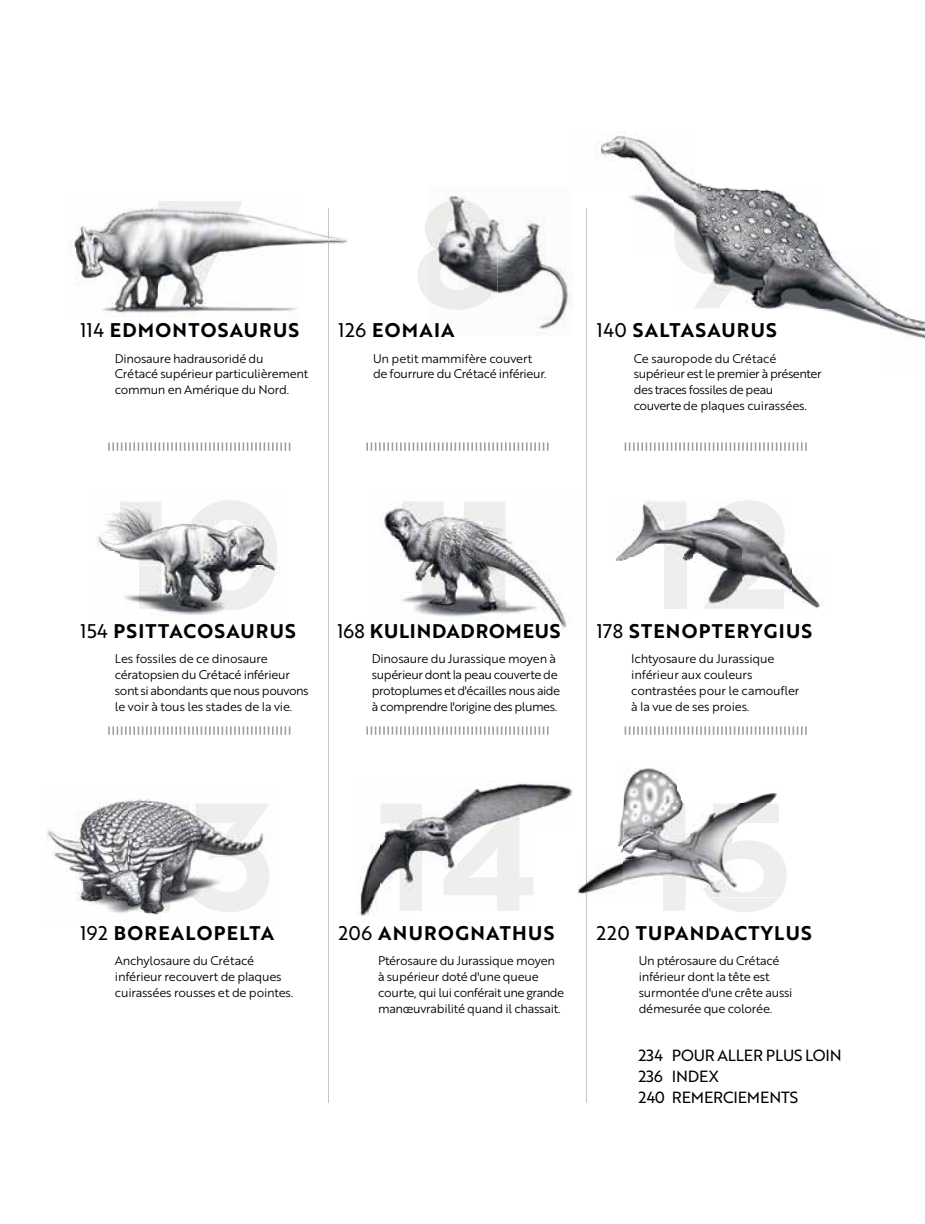
<style>
.page{position:relative;width:925px;height:1224px;background:#fff}
.page>*{position:absolute;margin:0;border:0;box-sizing:border-box;transform-origin:0 0}
.t1{font:19.25px "Brother 1816 Bold";letter-spacing:.065em;color:#000}
.t2{font:19.25px "Brother 1816 Bold";letter-spacing:.04em;color:#000}
.t3{font:15.75px/21px "Brother 1816 Regular";letter-spacing:-.01em;color:#000}
.t4{font:12.25px/15.8px "Brother 1816 Book";letter-spacing:-.025em;color:#000}
.s1{font-family:"Brother 1816 Regular"}
</style>
<div class="page">
<hr style="left:586px;top:208px;width:1px;height:894px;background:#c6c6c6">
<hr style="left:328px;top:208px;width:1px;height:894px;background:#c6c6c6">
<img style="left:461px;top:780px;width:109px;height:31px">
<img style="left:360px;top:846px;width:49px;height:70px">
<img style="left:380px;top:801px;width:153px;height:109px">
<img style="left:446px;top:195px;width:100px;height:41px">
<img style="left:497px;top:236px;width:70px;height:49px">
<img style="left:452px;top:285px;width:119px;height:44px">
<img style="left:428px;top:200px;width:69px;height:109px">
<svg style="left:108px;top:726px;width:182px;height:8px"></svg>
<svg style="left:366px;top:726px;width:182px;height:8px"></svg>
<svg style="left:624px;top:726px;width:182px;height:8px"></svg>
<svg style="left:108px;top:442px;width:182px;height:9px"></svg>
<svg style="left:366px;top:442px;width:182px;height:9px"></svg>
<svg style="left:624px;top:442px;width:182px;height:9px"></svg>
<img style="left:616px;top:504px;width:29px;height:57px">
<img style="left:771px;top:566px;width:51px;height:43px">
<img style="left:654px;top:500px;width:136px;height:108px">
<img style="left:645px;top:501px;width:41px;height:53px">
<img style="left:706px;top:500px;width:36px;height:38px">
<img style="left:742px;top:500px;width:42px;height:108px">
<img style="left:664px;top:554px;width:22px;height:54px">
<img style="left:703px;top:566px;width:39px;height:42px">
<img style="left:623px;top:768px;width:54px;height:42px">
<img style="left:677px;top:790px;width:100px;height:13px">
<img style="left:578px;top:810px;width:65px;height:84px">
<img style="left:586px;top:810px;width:1px;height:84px">
<img style="left:643px;top:804px;width:136px;height:93px">
<img style="left:643px;top:803px;width:42px;height:47px">
<img style="left:713px;top:803px;width:65px;height:47px">
<img style="left:663px;top:850px;width:22px;height:47px">
<img style="left:702px;top:850px;width:82px;height:47px">
<img style="left:570px;top:789px;width:3px;height:7px">
<img style="left:70px;top:208px;width:278px;height:109px">
<img style="left:328px;top:208px;width:1px;height:109px">
<img style="left:158px;top:201px;width:84px;height:107px">
<img style="left:114px;top:551px;width:6px;height:5px">
<img style="left:139px;top:500px;width:138px;height:65px">
<img style="left:97px;top:512px;width:23px;height:37px">
<img style="left:139px;top:500px;width:27px;height:49px">
<img style="left:120px;top:501px;width:41px;height:48px">
<img style="left:123px;top:565px;width:157px;height:47px">
<img style="left:47px;top:799px;width:115px;height:117px">
<img style="left:129px;top:803px;width:140px;height:109px">
<img style="left:380px;top:504px;width:126px;height:35px">
<img style="left:397px;top:539px;width:5px;height:17px">
<img style="left:505px;top:539px;width:28px;height:23px">
<img style="left:402px;top:501px;width:103px;height:61px">
<img style="left:402px;top:562px;width:165px;height:66px">
<img style="left:421px;top:562px;width:84px;height:46px">
<img style="left:596px;top:132px;width:178px;height:59px">
<img style="left:756px;top:191px;width:133px;height:118px">
<img style="left:695px;top:191px;width:61px;height:9px">
<img style="left:630px;top:191px;width:65px;height:36px">
<img style="left:821px;top:309px;width:103px;height:30px">
<img style="left:753px;top:200px;width:9px;height:108px">
<img style="left:674px;top:200px;width:82px;height:54px">
<img style="left:678px;top:254px;width:75px;height:54px">
<h1 class="t1" style="left:80px;top:315px;width:220px"><span class="s1">114</span> EDMONTOSAURUS</h1>
<p class="t4" style="left:115px;top:350px;width:195px">Dinosaure hadrausoridé du<br>Crétacé supérieur particulièrement commun en Amérique du Nord.</p>
<h1 class="t1" style="left:338px;top:315px;width:118px"><span class="s1">126</span> EOMAIA</h1>
<p class="t4" style="left:373px;top:350px;width:175px">Un petit mammifère couvert de fourrure du Crétacé inférieur.</p>
<h1 class="t1" style="left:596px;top:315px;width:182px"><span class="s1">140</span> SALTASAURUS</h1>
<p class="t4" style="left:633px;top:350px;width:189px">Ce sauropode du Crétacé supérieur est le premier à présenter des traces fossiles de peau couverte de plaques cuirassées.</p>
<h1 class="t1" style="left:80px;top:616px;width:217px"><span class="s1">154</span> PSITTACOSAURUS</h1>
<p class="t4" style="left:115px;top:650px;width:195px">Les fossiles de ce dinosaure cératopsien du Crétacé inférieur sont si abondants que nous pouvons le voir à tous les stades de la vie.</p>
<h1 class="t2" style="left:337px;top:616px;width:225px"><span class="s1">168</span> KULINDADROMEUS</h1>
<p class="t4" style="left:372px;top:650px;width:190px">Dinosaure du Jurassique moyen à supérieur dont la peau couverte de protoplumes et d'écailles nous aide à comprendre l'origine des plumes.</p>
<h1 class="t1" style="left:596px;top:616px;width:217px"><span class="s1">178</span> STENOPTERYGIUS</h1>
<p class="t4" style="left:631px;top:650px;width:170px">Ichtyosaure du Jurassique inférieur aux couleurs contrastées pour le camoufler à la vue de ses proies.</p>
<h1 class="t1" style="left:80px;top:917px;width:195px"><span class="s1">192</span> BOREALOPELTA</h1>
<p class="t4" style="left:115px;top:952px;width:180px">Anchylosaure du Crétacé inférieur recouvert de plaques cuirassées rousses et de pointes.</p>
<h1 class="t1" style="left:338px;top:917px;width:217px"><span class="s1">206</span> ANUROGNATHUS</h1>
<p class="t4" style="left:378px;top:952px;width:187px">Ptérosaure du Jurassique moyen à supérieur doté d'une queue courte, qui lui conférait une grande manœuvrabilité quand il chassait.</p>
<h1 class="t1" style="left:596px;top:917px;width:217px"><span class="s1">220</span> TUPANDACTYLUS</h1>
<p class="t4" style="left:638px;top:952px;width:155px">Un ptérosaure du Crétacé inférieur dont la tête est surmontée d'une crête aussi démesurée que colorée.</p>
<p class="t3" style="left:638px;top:1043px;width:205px">234 POUR ALLER PLUS LOIN<br>236 INDEX<br>240 REMERCIEMENTS</p>
</div>
